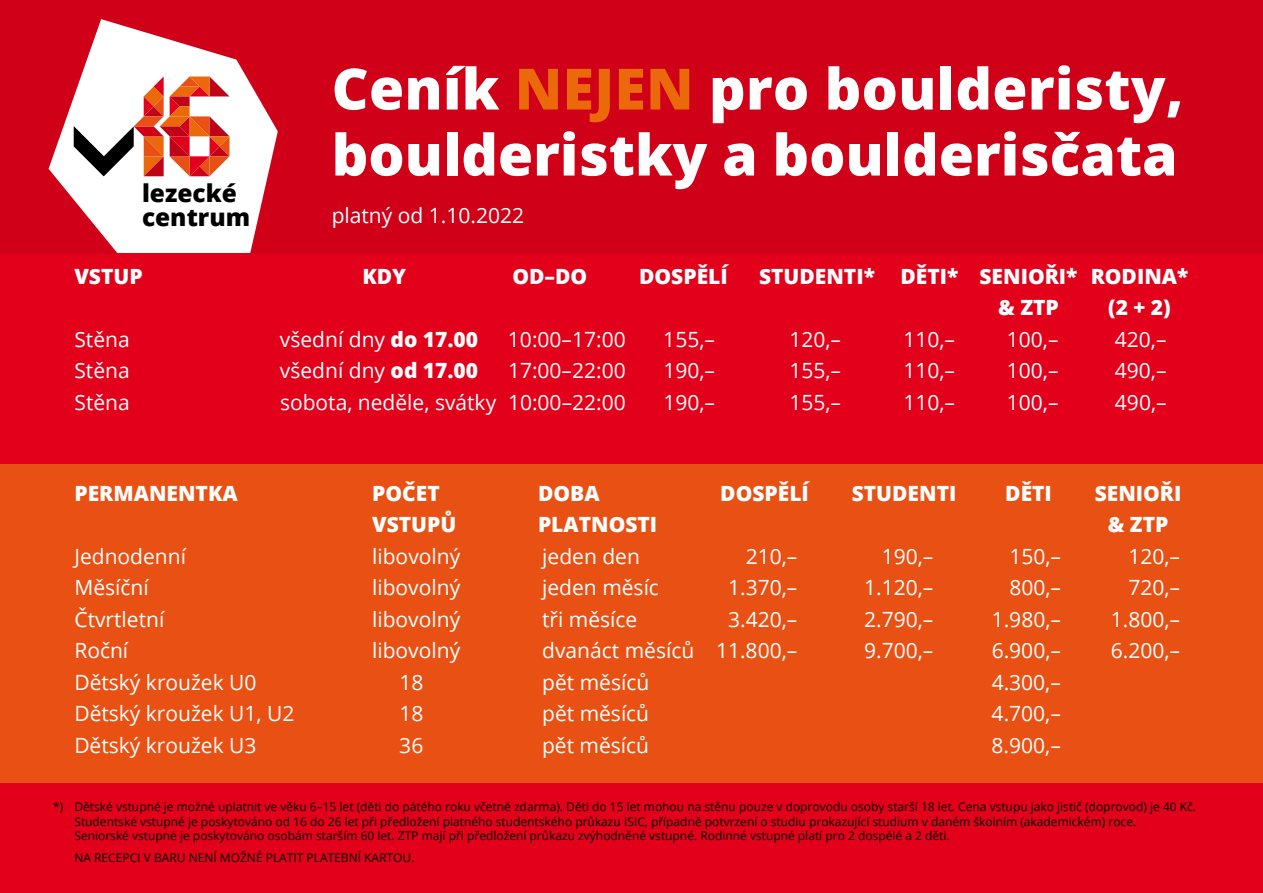
<style>
.page{position:relative;width:1263px;height:893px;background:#e2001a}
.page>*{position:absolute;margin:0;border:0;box-sizing:border-box;transform-origin:0 0}
.t1{font:800 57px/66px "Open Sans";color:#fff}
.t2{font:800 24.45px/23.1px "Open Sans";color:#000}
.t3{font:21px "Open Sans";color:#fff}
.t4{font:800 21px/31.5px "Open Sans";color:#fff}
.t5{font:12px/14.4px "Open Sans";color:#000}
.s1{color:#eb690b}
.s2{font-weight:800}
</style>
<div class="page">
<div style="left:0;top:0;width:1263px;height:253px;background:#d10019"></div>
<div style="left:0;top:464px;width:1263px;height:318px;background:#e85113"></div>
<svg style="left:49px;top:19px;width:229px;height:234px;fill:#fff"></svg>
<svg style="left:74px;top:77px;width:155px;height:99px;background:#dea094"></svg>
<p class="t2" style="left:142px;top:181px;width:110px">lezecké centrum</p>
<h1 class="t1" style="left:332px;top:53px;width:853px">Ceník <span class="s1">NEJEN</span> pro boulderisty, boulderistky a boulderisčata</h1>
<p class="t3" style="left:332px;top:201px;width:194px">platný od 1.10.2022</p>
<p class="t4" style="left:74px;top:259px;width:70px">VSTUP</p>
<p class="t4" style="left:362px;top:259px;width:45px">KDY</p>
<p class="t4" style="left:512px;top:259px;width:76px">OD–DO</p>
<p class="t4" style="left:639px;top:259px;width:90px">DOSPĚLÍ</p>
<p class="t4" style="left:998px;top:259px;width:192px;text-indent:-239px">STUDENTI* DĚTI* SENIOŘI* RODINA* &amp; ZTP</p>
<p class="t4" style="left:1108px;top:291px;width:64px">(2 + 2)</p>
<p class="t3" style="left:74px;top:325px;width:57px">Stěna</p>
<p class="t3" style="left:280px;top:325px;width:200px">všední dny <span class="s2">do 17.00</span></p>
<p class="t3" style="left:508px;top:325px;width:119px">10:00–17:00</p>
<p class="t3" style="left:663px;top:325px;width:53px">155,–</p>
<p class="t3" style="left:789px;top:325px;width:53px">120,–</p>
<p class="t3" style="left:903px;top:325px;width:53px">110,–</p>
<p class="t3" style="left:1007px;top:325px;width:53px">100,–</p>
<p class="t3" style="left:1115px;top:325px;width:53px">420,–</p>
<p class="t3" style="left:74px;top:356px;width:57px">Stěna</p>
<p class="t3" style="left:280px;top:356px;width:200px">všední dny <span class="s2">od 17.00</span></p>
<p class="t3" style="left:508px;top:356px;width:119px">17:00–22:00</p>
<p class="t3" style="left:663px;top:356px;width:53px">190,–</p>
<p class="t3" style="left:789px;top:356px;width:53px">155,–</p>
<p class="t3" style="left:903px;top:356px;width:53px">110,–</p>
<p class="t3" style="left:1007px;top:356px;width:53px">100,–</p>
<p class="t3" style="left:1115px;top:356px;width:53px">490,–</p>
<p class="t3" style="left:74px;top:388px;width:57px">Stěna</p>
<p class="t3" style="left:280px;top:388px;width:347px">sobota, neděle, svátky 10:00–22:00</p>
<p class="t3" style="left:663px;top:388px;width:53px">190,–</p>
<p class="t3" style="left:789px;top:388px;width:53px">155,–</p>
<p class="t3" style="left:903px;top:388px;width:53px">110,–</p>
<p class="t3" style="left:1007px;top:388px;width:53px">100,–</p>
<p class="t3" style="left:1115px;top:388px;width:53px">490,–</p>
<p class="t4" style="left:74px;top:476px;width:165px">PERMANENTKA</p>
<p class="t4" style="left:372px;top:476px;width:69px">POČET</p>
<p class="t4" style="left:538px;top:476px;width:63px">DOBA</p>
<p class="t4" style="left:720px;top:476px;width:90px">DOSPĚLÍ</p>
<p class="t4" style="left:852px;top:476px;width:106px">STUDENTI</p>
<p class="t4" style="left:1005px;top:476px;width:48px">DĚTI</p>
<p class="t4" style="left:1095px;top:476px;width:88px">SENIOŘI</p>
<p class="t4" style="left:372px;top:508px;width:86px">VSTUPŮ</p>
<p class="t4" style="left:538px;top:508px;width:121px">PLATNOSTI</p>
<p class="t4" style="left:1108px;top:508px;width:62px">&amp; ZTP</p>
<p class="t3" style="left:74px;top:542px;width:113px">Jednodenní</p>
<p class="t3" style="left:372px;top:542px;width:90px">libovolný</p>
<p class="t3" style="left:542px;top:542px;width:99px">jeden den</p>
<p class="t3" style="left:746px;top:542px;width:53px">210,–</p>
<p class="t3" style="left:882px;top:542px;width:53px">190,–</p>
<p class="t3" style="left:1009px;top:542px;width:53px">150,–</p>
<p class="t3" style="left:1128px;top:542px;width:53px">120,–</p>
<p class="t3" style="left:74px;top:573px;width:76px">Měsíční</p>
<p class="t3" style="left:372px;top:573px;width:90px">libovolný</p>
<p class="t3" style="left:542px;top:573px;width:118px">jeden měsíc</p>
<p class="t3" style="left:728px;top:573px;width:71px">1.370,–</p>
<p class="t3" style="left:864px;top:573px;width:71px">1.120,–</p>
<p class="t3" style="left:1009px;top:573px;width:53px">800,–</p>
<p class="t3" style="left:1128px;top:573px;width:53px">720,–</p>
<p class="t3" style="left:74px;top:605px;width:91px">Čtvrtletní</p>
<p class="t3" style="left:372px;top:605px;width:90px">libovolný</p>
<p class="t3" style="left:542px;top:605px;width:97px">tři měsíce</p>
<p class="t3" style="left:728px;top:605px;width:71px">3.420,–</p>
<p class="t3" style="left:864px;top:605px;width:71px">2.790,–</p>
<p class="t3" style="left:992px;top:605px;width:71px">1.980,–</p>
<p class="t3" style="left:1111px;top:605px;width:71px">1.800,–</p>
<p class="t3" style="left:74px;top:636px;width:55px">Roční</p>
<p class="t3" style="left:372px;top:636px;width:90px">libovolný</p>
<p class="t3" style="left:542px;top:636px;width:257px">dvanáct měsíců 11.800,–</p>
<p class="t3" style="left:864px;top:636px;width:71px">9.700,–</p>
<p class="t3" style="left:992px;top:636px;width:71px">6.900,–</p>
<p class="t3" style="left:1111px;top:636px;width:71px">6.200,–</p>
<p class="t3" style="left:74px;top:668px;width:184px">Dětský kroužek U0</p>
<p class="t3" style="left:399px;top:668px;width:26px">18</p>
<p class="t3" style="left:542px;top:668px;width:109px">pět měsíců</p>
<p class="t3" style="left:992px;top:668px;width:71px">4.300,–</p>
<p class="t3" style="left:74px;top:699px;width:222px">Dětský kroužek U1, U2</p>
<p class="t3" style="left:399px;top:699px;width:26px">18</p>
<p class="t3" style="left:542px;top:699px;width:109px">pět měsíců</p>
<p class="t3" style="left:992px;top:699px;width:71px">4.700,–</p>
<p class="t3" style="left:74px;top:731px;width:184px">Dětský kroužek U3</p>
<p class="t3" style="left:399px;top:731px;width:26px">36</p>
<p class="t3" style="left:542px;top:731px;width:109px">pět měsíců</p>
<p class="t3" style="left:992px;top:731px;width:71px">8.900,–</p>
<p class="t5" style="left:74px;top:799px;width:1123px;text-indent:-21px">*) Dětské vstupné je možné uplatnit ve věku 6–15 let (děti do pátého roku včetně zdarma). Děti do 15 let mohou na stěnu pouze v doprovodu osoby starší 18 let. Cena vstupu jako jistič (doprovod) je 40 Kč.<br>Studentské vstupné je poskytováno od 16 do 26 let při předložení platného studentského průkazu ISIC, případně potvrzení o studiu prokazující studium v daném školním (akademickém) roce.<br>Seniorské vstupné je poskytováno osobám starším 60 let. ZTP mají při předložení průkazu zvýhodněné vstupné. Rodinné vstupné platí pro 2 dospělé a 2 děti.</p>
<p class="t5" style="left:74px;top:850px;width:342px">NA RECEPCI V BARU NENÍ MOŽNÉ PLATIT PLATEBNÍ KARTOU.</p>
</div>
